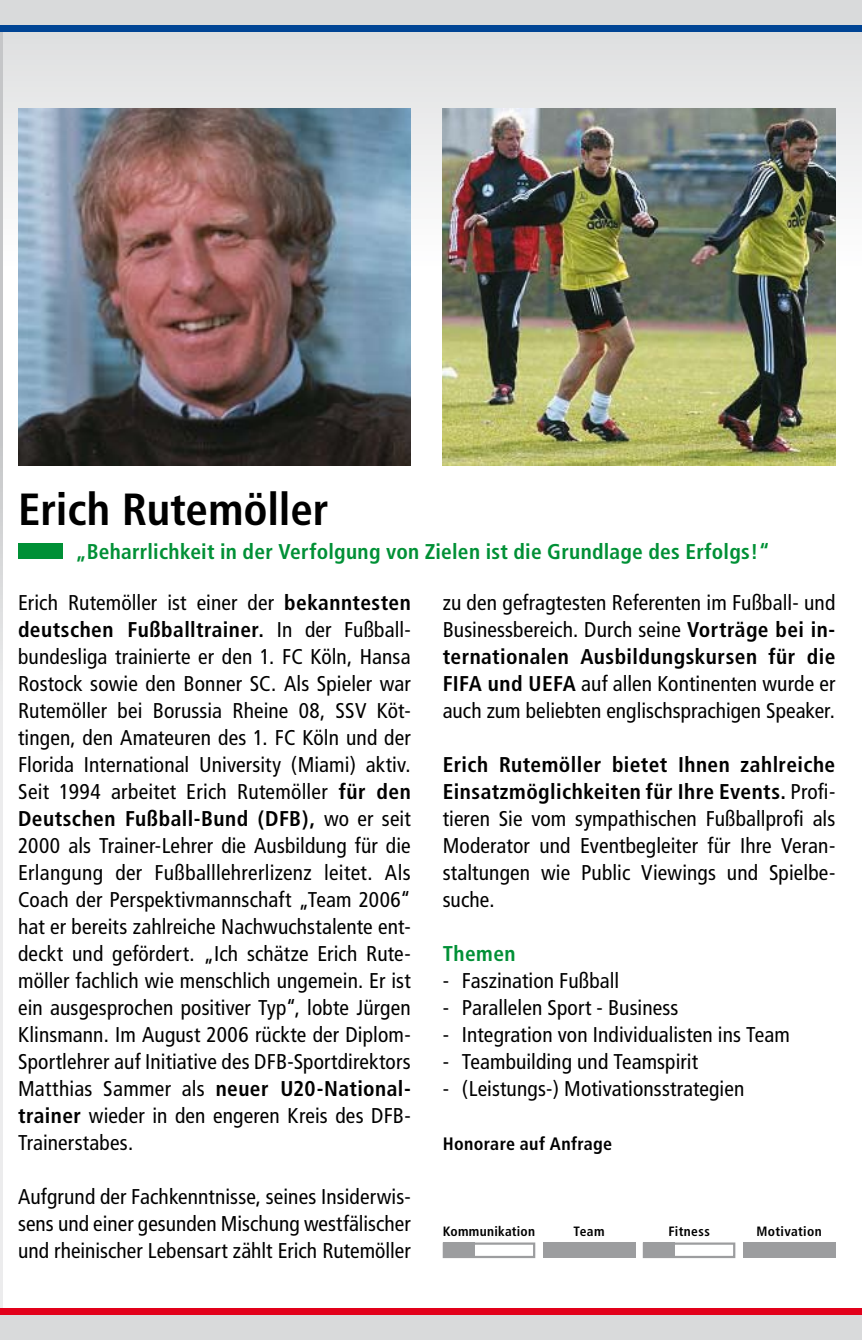
<style>
.page{position:relative;width:862px;height:1340px;background:#fff}
.page>*{position:absolute;margin:0;border:0;box-sizing:border-box;transform-origin:0 0}
.t1{font:700 condensed 45px "Frutiger";letter-spacing:-.005em;color:#000}
.t2{font:condensed 21.38px/27px "Frutiger";letter-spacing:.005em;color:#000;text-align:justify}
.t3{font:700 condensed 21.38px "Frutiger";letter-spacing:.01em;color:#009036}
.t4{font:700 condensed 18px "Frutiger";letter-spacing:.02em;color:#000}
.t5{font:700 condensed 13.5px "Frutiger";letter-spacing:.025em;color:#000}
.s1{font-weight:700}
</style>
<div class="page">
<div style="left:0;top:26px;width:861px;height:1313px;background:linear-gradient(to bottom,#edeeef,#fff)"></div>
<hr style="left:0;top:689px;width:2px;height:650px;background:#ececed">
<hr style="left:0;top:0;width:2px;height:446px;background:#c5c6c8">
<svg style="left:0;top:446px;width:2px;height:243px"></svg>
<div style="left:0;top:1314px;width:861px;height:25px;background:#d9dadb"></div>
<div style="left:0;top:1307px;width:861px;height:7px;background:#e2001a"></div>
<div style="left:0;top:0;width:861px;height:26px;background:#d9dadb"></div>
<div style="left:0;top:26px;width:861px;height:6px;background:#004494"></div>
<img style="left:18px;top:108px;width:392px;height:358px">
<img style="left:442px;top:108px;width:392px;height:358px">
<div style="left:18px;top:543px;width:45px;height:16px;background:#009036"></div>
<div style="left:442px;top:1242px;width:93px;height:16px;background:#fff;border:2px solid #9c9d9f"></div>
<div style="left:542px;top:1242px;width:93px;height:16px;background:#9c9d9f"></div>
<div style="left:643px;top:1243px;width:90px;height:13px;background:#fff"></div>
<div style="left:642px;top:1242px;width:93px;height:16px;border:2px solid #9c9d9f"></div>
<div style="left:742px;top:1242px;width:92px;height:16px;background:#9c9d9f"></div>
<div style="left:442px;top:1242px;width:32px;height:16px;background:#9c9d9f"></div>
<div style="left:642px;top:1242px;width:32px;height:16px;background:#9c9d9f"></div>
<h1 class="t1" style="left:18px;top:483px;width:312px">Erich Rutemöller</h1>
<p class="t3" style="left:75px;top:539px;width:695px">„Beharrlichkeit in der Verfolgung von Zielen ist die Grundlage des Erfolgs!“</p>
<p class="t2" style="left:442px;top:589px;width:394px">zu den gefragtesten Referenten im Fußball- und Businessbereich. Durch seine <span class="s1">Vorträge bei in&shy;ternationalen Ausbildungskursen für die FIFA und UEFA</span> auf allen Kontinenten wurde er auch zum beliebten englischsprachigen Speaker.</p>
<p class="t2" style="left:442px;top:751px;width:394px"><span class="s1">Erich Rutemöller bietet Ihnen zahlreiche Einsatzmöglichkeiten für Ihre Events.</span> Profi&shy;tieren Sie vom sympathischen Fußballprofi als Moderator und Eventbegleiter für Ihre Veran&shy;staltungen wie Public Viewings und Spielbe&shy;suche.</p>
<p class="t3" style="left:442px;top:941px;width:74px">Themen</p>
<p class="t2" style="left:442px;top:967px;width:178px">- Faszination Fußball</p>
<p class="t2" style="left:442px;top:994px;width:237px">- Parallelen Sport - Business</p>
<p class="t2" style="left:442px;top:1021px;width:348px">- Integration von Individualisten ins Team</p>
<p class="t2" style="left:442px;top:1048px;width:257px">- Teambuilding und Teamspirit</p>
<p class="t2" style="left:442px;top:1075px;width:303px">- (Leistungs-) Motivationsstrategien</p>
<p class="t4" style="left:442px;top:1133px;width:171px">Honorare auf Anfrage</p>
<p class="t2" style="left:18px;top:589px;width:394px">Erich Rutemöller ist einer der <span class="s1">bekanntesten deutschen Fußballtrainer.</span> In der Fußball&shy;bundesliga trainierte er den 1. FC Köln, Hansa Rostock sowie den Bonner SC. Als Spieler war Rutemöller bei Borussia Rheine 08, SSV Köt&shy;tingen, den Amateuren des 1. FC Köln und der Florida International University (Miami) aktiv.<br>Seit 1994 arbeitet Erich Rutemöller <span class="s1">für den Deutschen Fußball-Bund (DFB),</span> wo er seit 2000 als Trainer-Lehrer die Ausbildung für die Erlangung der Fußballlehrerlizenz leitet. Als Coach der Perspektivmannschaft „Team 2006“ hat er bereits zahlreiche Nachwuchstalente ent&shy;deckt und gefördert. „Ich schätze Erich Rute&shy;möller fachlich wie menschlich ungemein. Er ist ein ausgesprochen positiver Typ“, lobte Jürgen Klinsmann. Im August 2006 rückte der Diplom-Sportlehrer auf Initiative des DFB-Sportdirektors Matthias Sammer als <span class="s1">neuer U20-National&shy;trainer</span> wieder in den engeren Kreis des DFB-Trainerstabes.</p>
<p class="t2" style="left:18px;top:1183px;width:394px">Aufgrund der Fachkenntnisse, seines Insiderwis&shy;sens und einer gesunden Mischung westfälischer und rheinischer Lebensart zählt Erich Rutemöller</p>
<p class="t5" style="left:442px;top:1223px;width:94px">Kommunikation</p>
<p class="t5" style="left:573px;top:1223px;width:32px">Team</p>
<p class="t5" style="left:668px;top:1223px;width:43px">Fitness</p>
<p class="t5" style="left:756px;top:1223px;width:67px">Motivation</p>
</div>
